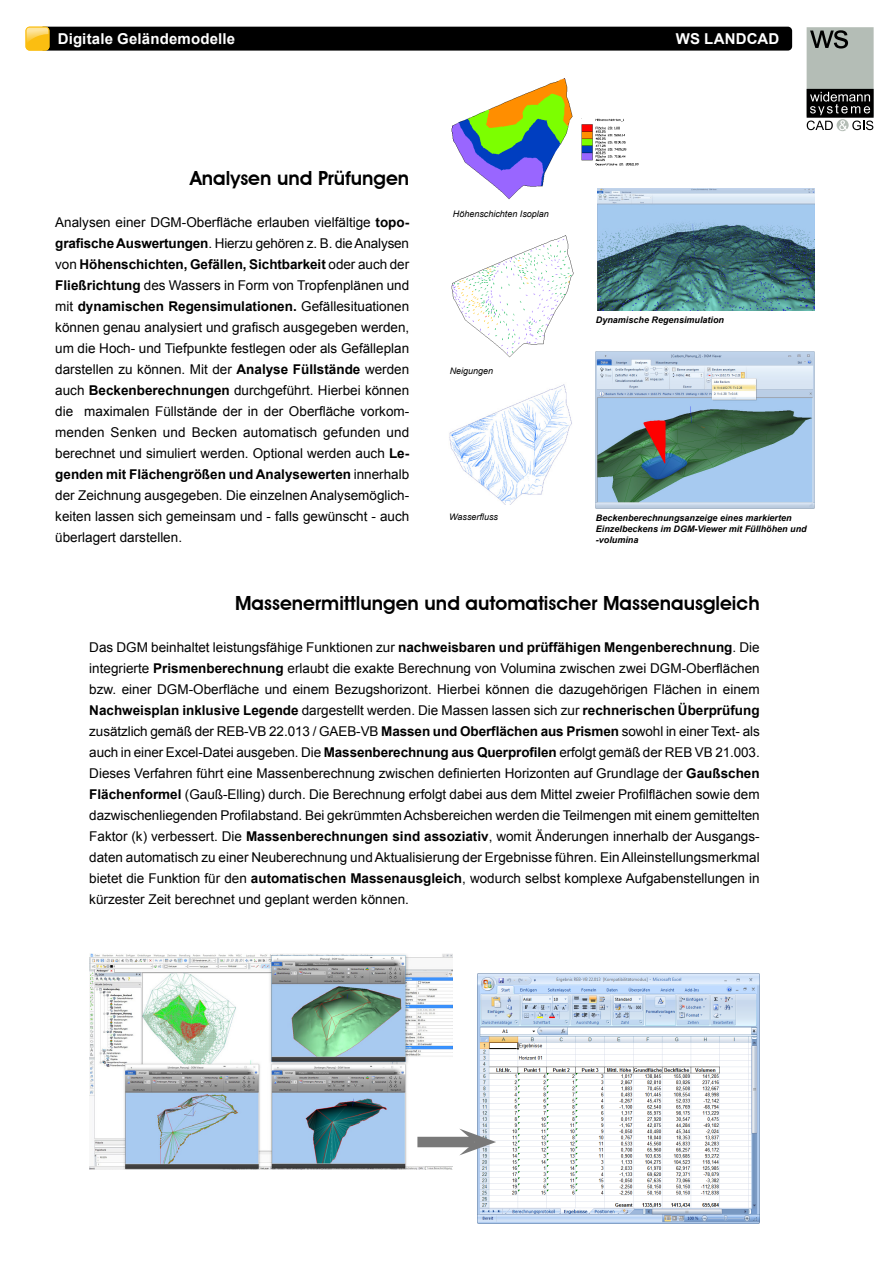
<style>
.page{position:relative;width:893px;height:1263px;background:#fff}
.page>*{position:absolute;margin:0;border:0;box-sizing:border-box;transform-origin:0 0}
.FS_Überschrift_2{font:600 19.5px "Avant Garde IT Cby BT";color:#000}
.t1{font:700 15px "Arial";letter-spacing:.01em;color:#fff}
.FS_Fließtext{font:13.5px/21px "Arial";color:#000;text-align:justify}
.FS_Bildunterschrift{font:italic 700 9px/10.8px "Arial";color:#000}
.Bildlegende{font:italic 9px "Arial";color:#000}
.s1{font-weight:700}
</style>
<div class="page">
<img style="left:89px;top:954px;width:364px;height:215px">
<img style="left:477px;top:973px;width:283px;height:251px">
<div style="left:417px;top:1137px;width:58px;height:10px;background:#797979"></div>
<svg style="left:459px;top:1128px;width:37px;height:27px"></svg>
<img style="left:451px;top:78px;width:188px;height:122px">
<img style="left:451px;top:235px;width:123px;height:123px">
<img style="left:449px;top:384px;width:123px;height:121px">
<img style="left:596px;top:352px;width:218px;height:156px">
<img style="left:597px;top:188px;width:217px;height:122px">
<svg style="left:26px;top:27px;width:766px;height:24px;background:#0c0a06"></svg>
<div style="left:808px;top:28px;width:64px;height:87px;background:#b4bdb6"></div>
<div style="left:807px;top:27px;width:67px;height:89px;border:2px solid #b4bdb6"></div>
<div style="left:807px;top:89px;width:67px;height:29px;border:2px solid #000"></div>
<div style="left:837px;top:119px;width:12px;height:12px;background:#c0c7c1;border-radius:50%"></div>
<svg style="left:807px;top:92px;width:66px;height:38px"></svg>
<svg style="left:810px;top:30px;width:38px;height:19px"></svg>
<p class="t1" style="left:58px;top:29px;width:179px">Digitale Geländemodelle</p>
<p class="t1" style="left:676px;top:29px;width:105px">WS LANDCAD</p>
<p class="FS_Überschrift_2" style="left:190px;top:166px;width:221px">Analysen und Prüfungen</p>
<p class="FS_Fließtext" style="left:55px;top:212px;width:355px">Analysen einer DGM-Oberfläche erlauben vielfältige <span class="s1">topo&shy;grafische Auswertungen</span>. Hierzu gehören z. B. die Analysen von <span class="s1">Höhenschichten, Gefällen, Sichtbarkeit</span> oder auch der <span class="s1">Fließrichtung</span> des Wassers in Form von Tropfenplänen und mit <span class="s1">dynamischen Regensimulationen.</span> Gefällesituationen können genau analysiert und grafisch ausgegeben werden, um die Hoch- und Tiefpunkte festlegen oder als Gefälleplan darstellen zu können. Mit der <span class="s1">Analyse Füllstände</span> werden auch <span class="s1">Beckenberechnungen</span> durchgeführt. Hierbei können die maximalen Füllstände der in der Oberfläche vorkom&shy;menden Senken und Becken automatisch gefunden und berechnet und simuliert werden. Optional werden auch <span class="s1">Le&shy;genden mit Flächengrößen und Analysewerten</span> innerhalb der Zeichnung ausgegeben. Die einzelnen Analysemöglich&shy;keiten lassen sich gemeinsam und - falls gewünscht - auch überlagert darstellen.</p>
<p class="Bildlegende" style="left:453px;top:208px;width:98px">Höhenschichten Isoplan</p>
<p class="Bildlegende" style="left:450px;top:365px;width:45px">Neigungen</p>
<p class="Bildlegende" style="left:449px;top:511px;width:50px">Wasserfluss</p>
<p class="FS_Bildunterschrift" style="left:596px;top:315px;width:130px">Dynamische Regensimulation</p>
<p class="FS_Bildunterschrift" style="left:596px;top:513px;width:212px">Beckenberechnungsanzeige eines markierten<br>Einzelbeckens im DGM-Viewer mit Füllhöhen und -volumina</p>
<p class="FS_Überschrift_2" style="left:235px;top:591px;width:526px">Massenermittlungen und automatischer Massenausgleich</p>
<p class="FS_Fließtext" style="left:89px;top:637px;width:672px">Das DGM beinhaltet leistungsfähige Funktionen zur <span class="s1">nachweisbaren und prüffähigen Mengenberechnung</span>. Die integrierte <span class="s1">Prismenberechnung</span> erlaubt die exakte Berechnung von Volumina zwischen zwei DGM-Oberflächen bzw. einer DGM-Oberfläche und einem Bezugshorizont. Hierbei können die dazugehörigen Flächen in einem <span class="s1">Nachweisplan inklusive Legende</span> dargestellt werden. Die Massen lassen sich zur <span class="s1">rechnerischen Überprüfung </span>zusätzlich gemäß der REB-VB 22.013 / GAEB-VB <span class="s1">Massen und Oberflächen aus Prismen</span> sowohl in einer Text- als auch in einer Excel-Datei ausgeben. Die <span class="s1">Massenberechnung aus Querprofilen</span> erfolgt gemäß der REB VB 21.003.<br>Dieses Verfahren führt eine Massenberechnung zwischen definierten Horizonten auf Grundlage der <span class="s1">Gaußschen Flächenformel</span> (Gauß-Elling) durch. Die Berechnung erfolgt dabei aus dem Mittel zweier Profilflächen sowie dem dazwischenliegenden Profilabstand. Bei gekrümmten Achsbereichen werden die Teilmengen mit einem gemittelten Faktor (k) verbessert. Die <span class="s1">Massenberechnungen sind assoziativ</span>, womit Änderungen innerhalb der Ausgangs&shy;daten automatisch zu einer Neuberechnung und Aktualisierung der Ergebnisse führen. Ein Alleinstellungsmerkmal bietet die Funktion für den <span class="s1">automatischen Massenausgleich</span>, wodurch selbst komplexe Aufgabenstellungen in kürzester Zeit berechnet und geplant werden können.</p>
</div>
